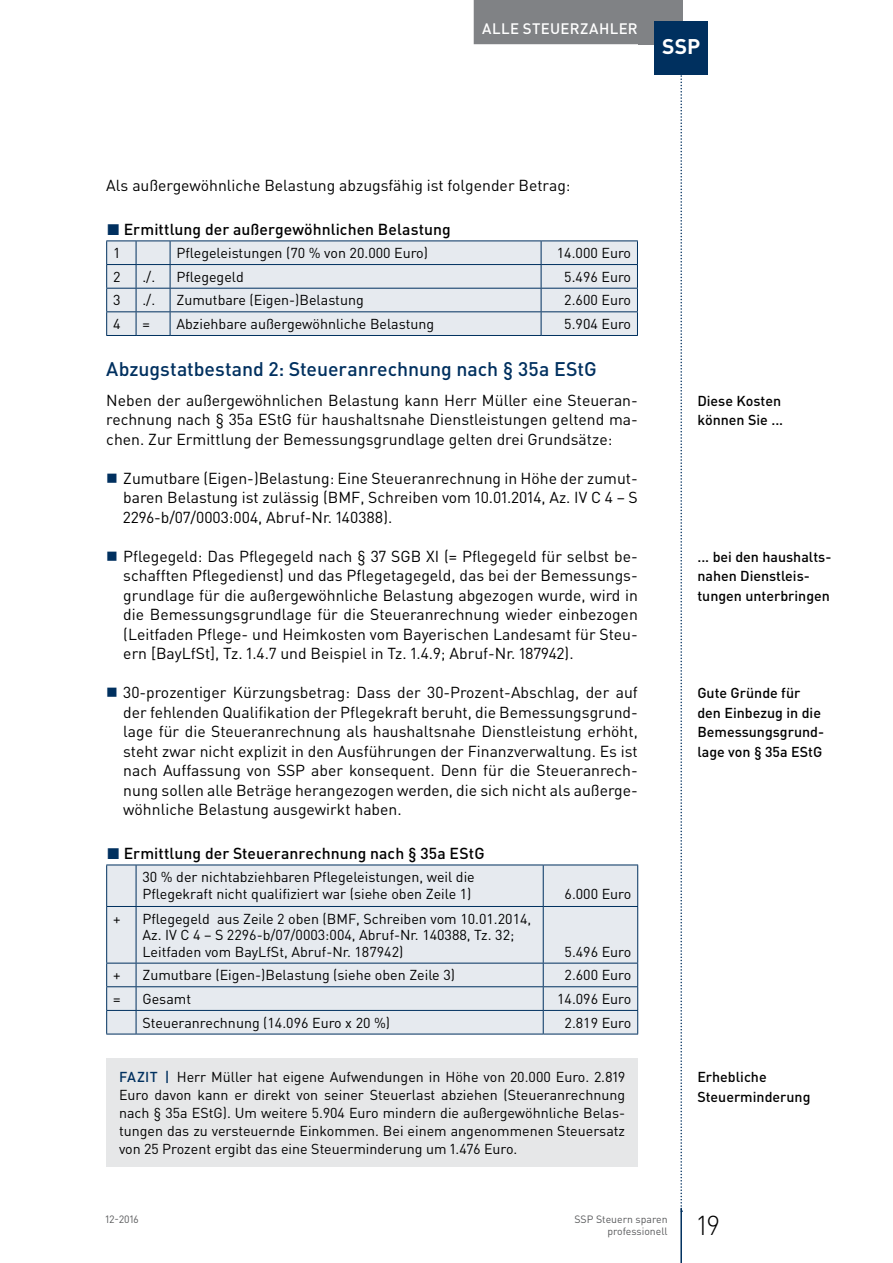
<style>
.page{position:relative;width:893px;height:1263px;background:#fff}
.page>*{position:absolute;margin:0;border:0;box-sizing:border-box;transform-origin:0 0}
.t1{font:300 27px "DIN Pro";color:#000}
.t2{font:700 21px "DIN Pro";color:#fff}
.t3{font:500 19.5px "DIN Pro";color:#00305f}
.t4{font:15.75px/19.5px "DIN Pro";color:#000;text-align:justify}
.t5{font:500 15.75px "DIN Pro";letter-spacing:.005em;color:#000}
.t6{font:500 15px "DIN Pro";letter-spacing:.025em;color:#fff}
.t7{font:14.25px/18px "DIN Pro";color:#000}
.t8{font:500 14.25px/19.5px "DIN Pro";color:#000}
.t9{font:10.5px/12.8px "DIN Pro";color:#58595b;text-align:right}
.s1{color:#00305f}
.s2{font-weight:500;color:#00305f}
</style>
<div class="page">
<hr style="left:680px;top:1208px;width:2px;height:55px;background:#00305f">
<svg style="left:680px;top:74px;width:2px;height:1138px"></svg>
<div style="left:638px;top:0;width:44px;height:44px;background:#808285"></div>
<div style="left:474px;top:0;width:172px;height:44px;background:#808285"></div>
<div style="left:655px;top:21px;width:53px;height:53px;background:#00305f"></div>
<div style="left:107px;top:241px;width:530px;height:94px;background:#e6eaef"></div>
<hr style="left:106px;top:264px;width:30px;height:1px;background:#00305f">
<hr style="left:136px;top:264px;width:34px;height:1px;background:#00305f">
<hr style="left:170px;top:264px;width:371px;height:1px;background:#00305f">
<hr style="left:541px;top:264px;width:97px;height:1px;background:#00305f">
<hr style="left:106px;top:288px;width:30px;height:1px;background:#00305f">
<hr style="left:136px;top:288px;width:34px;height:1px;background:#00305f">
<hr style="left:170px;top:288px;width:371px;height:1px;background:#00305f">
<hr style="left:541px;top:288px;width:97px;height:1px;background:#00305f">
<hr style="left:106px;top:311px;width:30px;height:1px;background:#00305f">
<svg style="left:106px;top:241px;width:1px;height:94px"></svg>
<hr style="left:136px;top:311px;width:34px;height:1px;background:#00305f">
<svg style="left:136px;top:241px;width:1px;height:94px"></svg>
<hr style="left:170px;top:311px;width:371px;height:1px;background:#00305f">
<svg style="left:170px;top:241px;width:1px;height:94px"></svg>
<hr style="left:541px;top:311px;width:97px;height:1px;background:#00305f">
<svg style="left:541px;top:241px;width:1px;height:94px"></svg>
<svg style="left:637px;top:241px;width:1px;height:94px"></svg>
<hr style="left:106px;top:335px;width:30px;height:1px;background:#00305f">
<hr style="left:136px;top:335px;width:34px;height:1px;background:#00305f">
<hr style="left:170px;top:335px;width:371px;height:1px;background:#00305f">
<hr style="left:541px;top:335px;width:97px;height:1px;background:#00305f">
<hr style="left:106px;top:240px;width:30px;height:1px;background:#00305f">
<hr style="left:136px;top:240px;width:34px;height:1px;background:#00305f">
<hr style="left:170px;top:240px;width:371px;height:1px;background:#00305f">
<hr style="left:541px;top:240px;width:97px;height:1px;background:#00305f">
<div style="left:107px;top:865px;width:530px;height:169px;background:#e6eaef"></div>
<hr style="left:106px;top:865px;width:1px;height:41px;background:#00305f">
<hr style="left:136px;top:865px;width:1px;height:41px;background:#00305f">
<hr style="left:543px;top:865px;width:1px;height:41px;background:#00305f">
<hr style="left:637px;top:865px;width:1px;height:41px;background:#00305f">
<hr style="left:106px;top:906px;width:30px;height:1px;background:#00305f">
<hr style="left:106px;top:907px;width:1px;height:56px;background:#00305f">
<hr style="left:136px;top:906px;width:407px;height:1px;background:#00305f">
<hr style="left:136px;top:907px;width:1px;height:56px;background:#00305f">
<hr style="left:543px;top:906px;width:95px;height:1px;background:#00305f">
<hr style="left:543px;top:907px;width:1px;height:56px;background:#00305f">
<hr style="left:637px;top:907px;width:1px;height:56px;background:#00305f">
<hr style="left:106px;top:963px;width:30px;height:1px;background:#00305f">
<hr style="left:136px;top:963px;width:407px;height:1px;background:#00305f">
<hr style="left:543px;top:963px;width:95px;height:1px;background:#00305f">
<hr style="left:106px;top:986px;width:30px;height:1px;background:#00305f">
<hr style="left:136px;top:986px;width:407px;height:1px;background:#00305f">
<hr style="left:543px;top:986px;width:95px;height:1px;background:#00305f">
<hr style="left:106px;top:1010px;width:30px;height:1px;background:#00305f">
<svg style="left:106px;top:963px;width:1px;height:71px"></svg>
<hr style="left:136px;top:1010px;width:407px;height:1px;background:#00305f">
<svg style="left:136px;top:963px;width:1px;height:71px"></svg>
<hr style="left:543px;top:1010px;width:95px;height:1px;background:#00305f">
<svg style="left:543px;top:963px;width:1px;height:71px"></svg>
<svg style="left:637px;top:963px;width:1px;height:71px"></svg>
<hr style="left:106px;top:1034px;width:30px;height:1px;background:#00305f">
<hr style="left:136px;top:1034px;width:407px;height:1px;background:#00305f">
<hr style="left:543px;top:1034px;width:95px;height:1px;background:#00305f">
<hr style="left:106px;top:864px;width:30px;height:1px;background:#00305f">
<hr style="left:136px;top:864px;width:407px;height:1px;background:#00305f">
<hr style="left:543px;top:864px;width:95px;height:1px;background:#00305f">
<div style="left:106px;top:1058px;width:532px;height:108px;background:#e6e7e8"></div>
<p class="t6" style="left:482px;top:18px;width:157px">Alle Steuerzahler</p>
<h2 class="t2" style="left:662px;top:32px;width:40px">SSP</h2>
<p class="t4" style="left:106px;top:175px;width:466px">Als außergewöhnliche Belastung abzugsfähig ist folgender Betrag:</p>
<p class="t5" style="left:107px;top:218px;width:346px"><span class="s1">◼</span> Ermittlung der außergewöhnlichen Belastung</p>
<p class="t7" style="left:113px;top:243px;width:9px">1</p>
<p class="t7" style="left:176px;top:243px;width:253px">Pflegeleistungen (70 % von 20.000 Euro)</p>
<p class="t7" style="left:557px;top:243px;width:76px">14.000 Euro</p>
<p class="t7" style="left:113px;top:267px;width:9px">2</p>
<p class="t7" style="left:142px;top:267px;width:14px">./.</p>
<p class="t7" style="left:176px;top:267px;width:69px">Pflegegeld</p>
<p class="t7" style="left:564px;top:267px;width:68px">5.496 Euro</p>
<p class="t7" style="left:113px;top:291px;width:9px">3</p>
<p class="t7" style="left:142px;top:291px;width:14px">./.</p>
<p class="t7" style="left:176px;top:291px;width:189px">Zumutbare (Eigen-)Belastung</p>
<p class="t7" style="left:564px;top:291px;width:68px">2.600 Euro</p>
<p class="t7" style="left:113px;top:314px;width:9px">4</p>
<p class="t7" style="left:142px;top:314px;width:9px">=</p>
<p class="t7" style="left:176px;top:314px;width:259px">Abziehbare außergewöhnliche Belastung</p>
<p class="t7" style="left:564px;top:314px;width:68px">5.904 Euro</p>
<p class="t3" style="left:106px;top:356px;width:492px">Abzugstatbestand 2: Steueranrechnung nach § 35a EStG</p>
<p class="t4" style="left:106px;top:390px;width:533px">Neben der außergewöhnlichen Belastung kann Herr Müller eine Steueran&shy;rechnung nach § 35a EStG für haushaltsnahe Dienstleistungen geltend ma&shy;chen. Zur Ermittlung der Bemessungsgrundlage gelten drei Grundsätze:</p>
<p class="t4" style="left:123px;top:468px;width:516px">Zumutbare (Eigen-)Belastung: Eine Steueranrechnung in Höhe der zumut&shy;baren Belastung ist zulässig (BMF, Schreiben vom 10.01.2014, Az. IV C 4 – S 2296-b/07/0003:004, Abruf-Nr. 140388).</p>
<p class="t4" style="left:123px;top:546px;width:516px">Pflegegeld: Das Pflegegeld nach § 37 SGB XI (= Pflegegeld für selbst be&shy;schafften Pflegedienst) und das Pflegetagegeld, das bei der Bemessungs&shy;grundlage für die außergewöhnliche Belastung abgezogen wurde, wird in die Bemessungsgrundlage für die Steueranrechnung wieder einbezogen (Leitfaden Pflege- und Heimkosten vom Bayerischen Landesamt für Steu&shy;ern [BayLfSt], Tz. 1.4.7 und Beispiel in Tz. 1.4.9; Abruf-Nr. 187942).</p>
<p class="t4" style="left:123px;top:682px;width:516px">30-prozentiger Kürzungsbetrag: Dass der 30-Prozent-Abschlag, der auf der fehlenden Qualifikation der Pflegekraft beruht, die Bemessungsgrund&shy;lage für die Steueranrechnung als haushaltsnahe Dienstleistung erhöht, steht zwar nicht explizit in den Ausführungen der Finanzverwaltung. Es ist nach Auffassung von SSP aber konsequent. Denn für die Steueranrech&shy;nung sollen alle Beträge herangezogen werden, die sich nicht als außerge&shy;wöhnliche Belastung ausgewirkt haben.</p>
<p class="t5" style="left:107px;top:842px;width:379px"><span class="s1">◼</span> Ermittlung der Steueranrechnung nach § 35a EStG</p>
<p class="t7" style="left:142px;top:868px;width:334px;line-height:16.5px">30 % der nichtabziehbaren Pflegeleistungen, weil die<br>Pflegekraft nicht qualifiziert war (siehe oben Zeile 1)</p>
<p class="t7" style="left:565px;top:884px;width:68px">6.000 Euro</p>
<p class="t7" style="left:113px;top:909px;width:9px">+</p>
<p class="t7" style="left:142px;top:910px;width:390px;line-height:16.5px">Pflegegeld aus Zeile 2 oben (BMF, Schreiben vom 10.01.2014,<br>Az. IV C 4 – S 2296-b/07/0003:004, Abruf-Nr. 140388, Tz. 32;<br>Leitfaden vom BayLfSt, Abruf-Nr. 187942)</p>
<p class="t7" style="left:565px;top:942px;width:68px">5.496 Euro</p>
<p class="t7" style="left:113px;top:966px;width:9px">+</p>
<p class="t7" style="left:142px;top:966px;width:314px">Zumutbare (Eigen-)Belastung (siehe oben Zeile 3)</p>
<p class="t7" style="left:565px;top:966px;width:68px">2.600 Euro</p>
<p class="t7" style="left:113px;top:989px;width:9px">=</p>
<p class="t7" style="left:142px;top:989px;width:50px">Gesamt</p>
<p class="t7" style="left:557px;top:989px;width:76px">14.096 Euro</p>
<p class="t7" style="left:142px;top:1013px;width:249px">Steueranrechnung (14.096 Euro x 20 %)</p>
<p class="t7" style="left:565px;top:1013px;width:68px">2.819 Euro</p>
<p class="t7" style="left:119px;top:1067px;width:508px;text-align:justify"><span class="s2">FAZIT |</span> Herr Müller hat eigene Aufwendungen in Höhe von 20.000 Euro. 2.819<br>Euro davon kann er direkt von seiner Steuerlast abziehen (Steueranrechnung nach § 35a EStG). Um weitere 5.904 Euro mindern die außergewöhnliche Belas&shy;tungen das zu versteuernde Einkommen. Bei einem angenommenen Steuersatz von 25 Prozent ergibt das eine Steuerminderung um 1.476 Euro.</p>
<p class="t8" style="left:697px;top:390px;width:87px">Diese Kosten können Sie ...</p>
<p class="t8" style="left:697px;top:546px;width:136px">... bei den haushalts&shy;nahen Dienstleis&shy;tungen unterbringen</p>
<p class="t8" style="left:697px;top:683px;width:128px">Gute Gründe für den Einbezug in die<br>Bemessungsgrund&shy;lage von § 35a EStG</p>
<p class="t8" style="left:697px;top:1067px;width:115px">Erhebliche<br>Steuerminderung</p>
<p class="t9" style="left:106px;top:1212px;width:35px">12-2016</p>
<p class="t9" style="left:574px;top:1212px;width:95px">SSP Steuern sparen professionell</p>
<h1 class="t1" style="left:697px;top:1207px;width:24px">19</h1>
</div>
